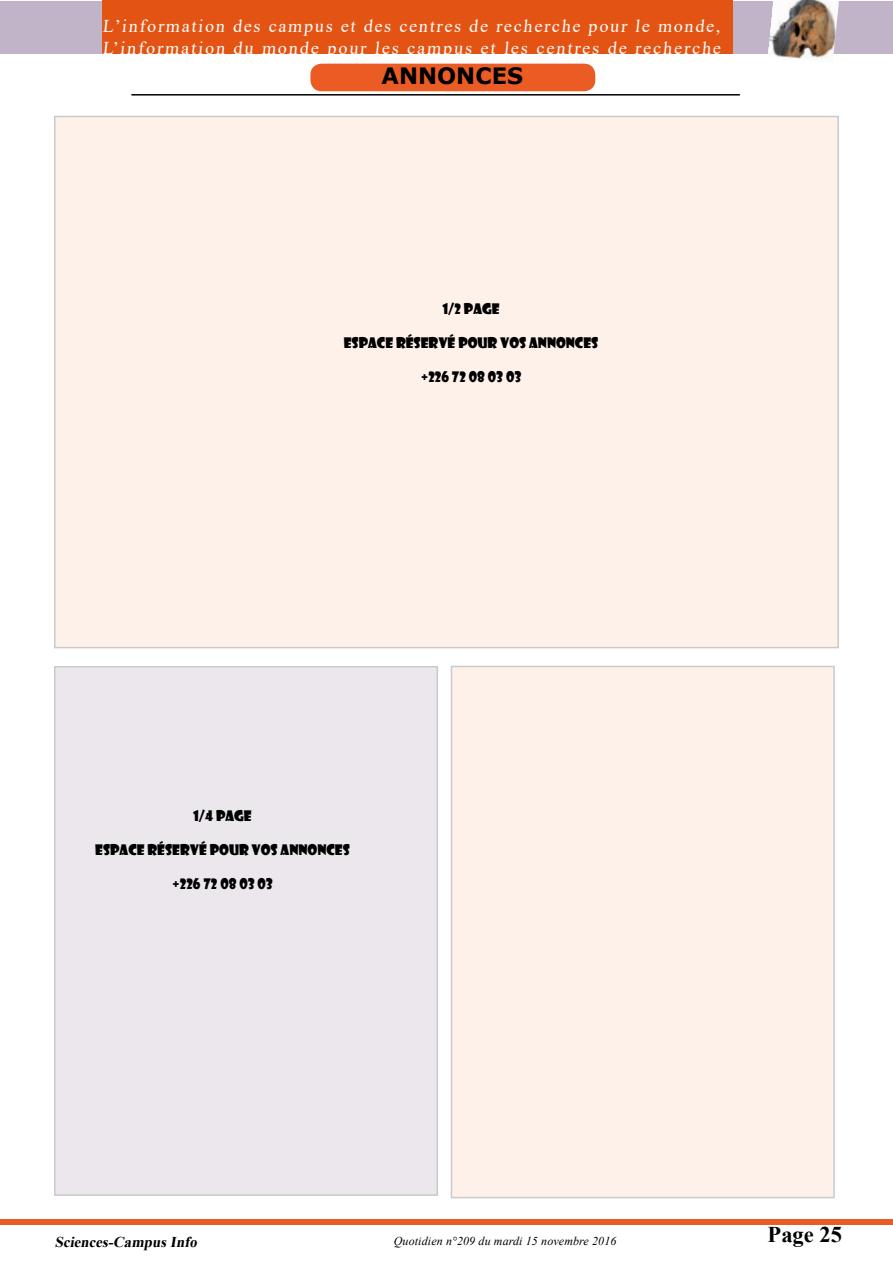
<style>
.page{position:relative;width:893px;height:1263px;background:#fff}
.page>*{position:absolute;margin:0;border:0;box-sizing:border-box;transform-origin:0 0}
.t1{font:700 22.5px "Verdana";color:#000}
.t2{font:700 22.5px "Times New Roman";color:#000}
.t3{font:18px/21.6px "Times New Roman";letter-spacing:.105em;color:#fff}
.t4{font:italic 700 15px "Times New Roman";color:#000}
.t5{font:14.25px "Showcard Gothic";color:#000}
.t6{font:italic 12px "Times New Roman";letter-spacing:.01em;color:#000}
</style>
<div class="page">
<div style="left:0;top:1219px;width:893px;height:6px;background:#ea5c24"></div>
<hr style="left:131px;top:94px;width:609px;height:2px;background:#000">
<div style="left:451px;top:666px;width:384px;height:532px;background:#fef1ea;border:2px solid #c9cacc"></div>
<div style="left:54px;top:116px;width:785px;height:532px;background:#fef1ea;border:2px solid #c9cacc"></div>
<div style="left:54px;top:666px;width:384px;height:530px;background:#ebe7ed;border:2px solid #c9cacc"></div>
<div style="left:311px;top:64px;width:284px;height:27px;background:#ea5c24;border-radius:10px"></div>
<div style="left:310px;top:64px;width:285px;height:27px;border:2px solid #ea5c24;border-radius:10px"></div>
<div style="left:0;top:1px;width:893px;height:53px;background:#c2b4c8"></div>
<div style="left:103px;top:0;width:630px;height:54px;background:#e35414"></div>
<img style="left:768px;top:0;width:71px;height:61px">
<p class="t3" style="left:103px;top:15px;width:622px">L’information des campus et des centres de recherche pour le monde,<br>L’information du monde pour les campus et les centres de recherche</p>
<p class="t1" style="left:382px;top:60px;width:143px">ANNONCES</p>
<p class="t5" style="left:443px;top:299px;width:58px">1/2 PAGE</p>
<p class="t5" style="left:344px;top:333px;width:256px">ESPACE RÉSERVÉ POUR VOS ANNONCES</p>
<p class="t5" style="left:421px;top:368px;width:102px">+226 72 08 03 03</p>
<p class="t5" style="left:193px;top:806px;width:60px">1/4 PAGE</p>
<p class="t5" style="left:95px;top:840px;width:256px">ESPACE RÉSERVÉ POUR VOS ANNONCES</p>
<p class="t5" style="left:172px;top:874px;width:102px">+226 72 08 03 03</p>
<p class="t4" style="left:55px;top:1231px;width:147px">Sciences-CampusInfo</p>
<p class="t6" style="left:394px;top:1232px;width:224px">Quotidien n°209 du mardi 15 novembre 2016</p>
<p class="t2" style="left:768px;top:1218px;width:76px">Page 25</p>
</div>
